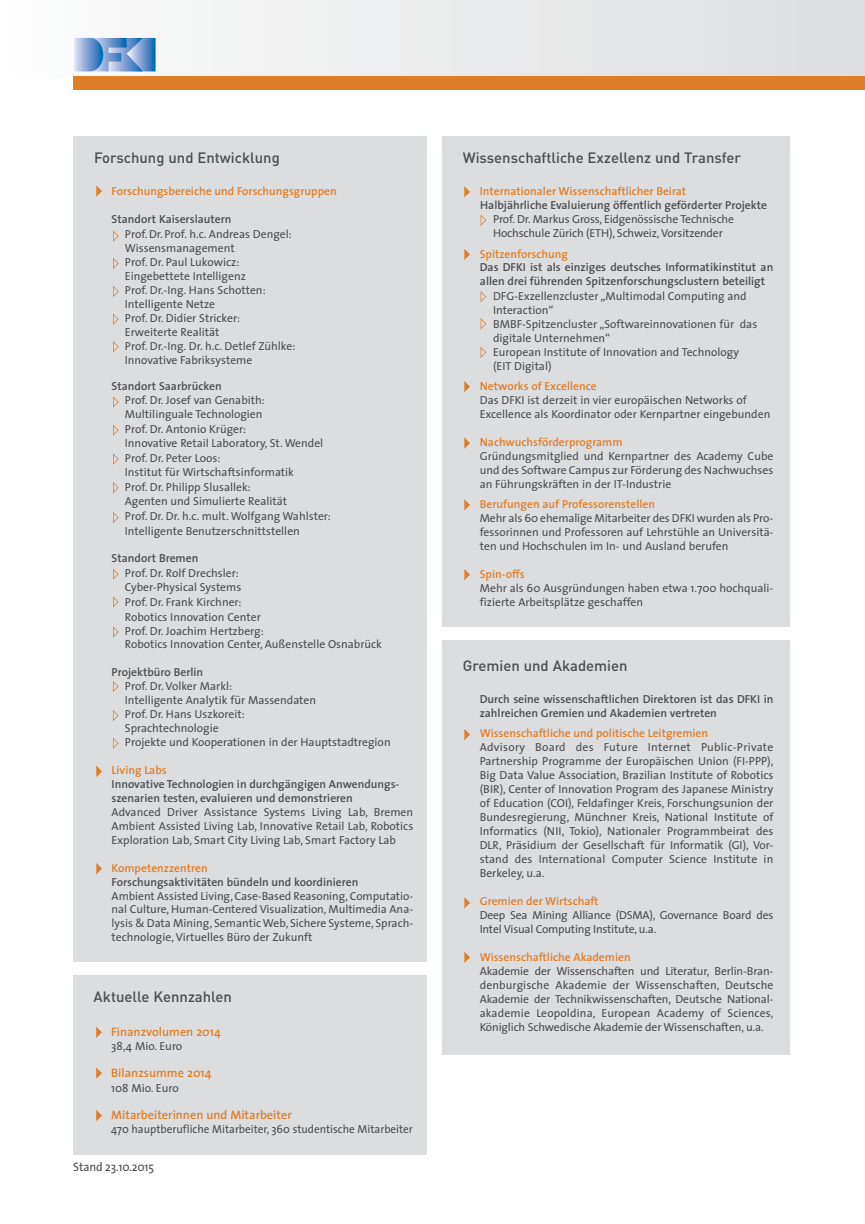
<style>
.page{position:relative;width:865px;height:1224px;background:#fff}
.page>*{position:absolute;margin:0;border:0;box-sizing:border-box;transform-origin:0 0}
.t1{font:500 14.88px "DIN";color:#4c4c4e}
.t2{font:600 12.42px "The Sans";color:#e07e27}
.t3{font:12.42px "The Sans";letter-spacing:-.01em;color:#4c4c4e;scale:.96 1}
.t4{font:11.55px/14px "The Sans";color:#4c4c4e}
.t5{font:600 11.55px/14px "The Sans";color:#4c4c4e}
.t6{font:600 11.55px "The Sans";color:#e07e27}
.t7{font:11.55px/14px "The Sans";letter-spacing:-.02em;color:#4c4c4e}
.t8{font:11.55px "The Sans";color:#4c4c4e;scale:.96 1}
</style>
<div class="page">
<div style="left:0;top:0;width:864px;height:78px;background:linear-gradient(to right,#fcfcfd,#dcdddf)"></div>
<div style="left:73px;top:136px;width:353px;height:825px;background:#dcddde"></div>
<svg style="left:96px;top:185px;width:6px;height:12px"></svg>
<div style="left:441px;top:136px;width:348px;height:490px;background:#dcddde"></div>
<svg style="left:464px;top:186px;width:5px;height:11px"></svg>
<svg style="left:464px;top:381px;width:6px;height:11px"></svg>
<svg style="left:464px;top:499px;width:6px;height:11px"></svg>
<svg style="left:464px;top:569px;width:6px;height:11px"></svg>
<svg style="left:464px;top:249px;width:5px;height:11px"></svg>
<svg style="left:113px;top:230px;width:6px;height:12px"></svg>
<svg style="left:113px;top:258px;width:6px;height:11px"></svg>
<svg style="left:113px;top:286px;width:6px;height:11px"></svg>
<svg style="left:113px;top:313px;width:6px;height:12px"></svg>
<svg style="left:113px;top:341px;width:6px;height:11px"></svg>
<svg style="left:113px;top:396px;width:6px;height:12px"></svg>
<svg style="left:113px;top:424px;width:6px;height:12px"></svg>
<svg style="left:113px;top:453px;width:6px;height:12px"></svg>
<svg style="left:113px;top:482px;width:6px;height:11px"></svg>
<svg style="left:113px;top:512px;width:6px;height:11px"></svg>
<svg style="left:113px;top:568px;width:6px;height:12px"></svg>
<div style="left:74px;top:76px;width:790px;height:14px;background:#e07e27"></div>
<div style="left:73px;top:975px;width:353px;height:179px;background:#dcddde"></div>
<svg style="left:96px;top:1026px;width:6px;height:12px"></svg>
<svg style="left:96px;top:1067px;width:6px;height:12px"></svg>
<svg style="left:113px;top:596px;width:6px;height:11px"></svg>
<svg style="left:113px;top:626px;width:6px;height:11px"></svg>
<svg style="left:96px;top:766px;width:6px;height:11px"></svg>
<svg style="left:96px;top:1110px;width:6px;height:11px"></svg>
<svg style="left:480px;top:215px;width:6px;height:11px"></svg>
<svg style="left:480px;top:291px;width:6px;height:11px"></svg>
<svg style="left:480px;top:318px;width:6px;height:11px"></svg>
<svg style="left:480px;top:347px;width:6px;height:11px"></svg>
<svg style="left:464px;top:437px;width:6px;height:12px"></svg>
<div style="left:441px;top:640px;width:348px;height:415px;background:#dcddde"></div>
<svg style="left:464px;top:729px;width:6px;height:11px"></svg>
<svg style="left:464px;top:897px;width:6px;height:11px"></svg>
<svg style="left:464px;top:951px;width:6px;height:12px"></svg>
<svg style="left:96px;top:863px;width:6px;height:11px"></svg>
<svg style="left:113px;top:710px;width:5px;height:11px"></svg>
<svg style="left:113px;top:681px;width:5px;height:11px"></svg>
<svg style="left:113px;top:737px;width:5px;height:12px"></svg>
<svg style="left:143px;top:38px;width:6px;height:33px"></svg>
<svg style="left:149px;top:38px;width:6px;height:33px"></svg>
<svg style="left:74px;top:38px;width:69px;height:33px"></svg>
<p class="t1" style="left:94px;top:152px;width:187px">Forschung und Entwicklung</p>
<p class="t6" style="left:111px;top:187px;width:226px">Forschungsbereiche und Forschungsgruppen</p>
<p class="t5" style="left:111px;top:213px;width:121px">Standort Kaiserslautern</p>
<p class="t4" style="left:125px;top:229px;width:172px">Prof. Dr. Prof. h.c. Andreas Dengel:<br>Wissensmanagement<br>Prof. Dr. Paul Lukowicz:<br>Eingebettete Intelligenz<br>Prof. Dr.-Ing. Hans Schotten:<br>Intelligente Netze<br>Prof. Dr. Didier Stricker:<br>Erweiterte Realität<br>Prof. Dr.-Ing. Dr. h.c. Detlef Zühlke:<br>Innovative Fabriksysteme</p>
<p class="t5" style="left:111px;top:381px;width:112px">Standort Saarbrücken</p>
<p class="t4" style="left:125px;top:394px;width:207px;line-height:14.5px">Prof. Dr. Josef van Genabith:<br>Multilinguale Technologien<br>Prof. Dr. Antonio Krüger:<br>Innovative Retail Laboratory, St. Wendel Prof. Dr. Peter Loos:<br>Institut für Wirtschaftsinformatik<br>Prof. Dr. Philipp Slusallek:<br>Agenten und Simulierte Realität<br>Prof. Dr. Dr. h.c. mult. Wolfgang Wahlster:<br>Intelligente Benutzerschnittstellen</p>
<p class="t5" style="left:111px;top:553px;width:88px">Standort Bremen</p>
<p class="t4" style="left:125px;top:567px;width:258px">Prof. Dr. Rolf Drechsler:<br>Cyber-Physical Systems<br>Prof. Dr. Frank Kirchner:<br>Robotics Innovation Center<br>Prof. Dr. Joachim Hertzberg:<br>Robotics Innovation Center, Außenstelle Osnabrück</p>
<p class="t5" style="left:111px;top:666px;width:93px">Projektbüro Berlin</p>
<p class="t4" style="left:125px;top:680px;width:267px">Prof. Dr. Volker Markl:<br>Intelligente Analytik für Massendaten<br>Prof. Dr. Hans Uszkoreit:<br>Sprachtechnologie<br>Projekte und Kooperationen in der Hauptstadtregion</p>
<p class="t6" style="left:111px;top:765px;width:57px">Living Labs</p>
<p class="t5" style="left:111px;top:778px;width:289px">Innovative Technologien in durchgängigen Anwendungs&shy;szenarien testen, evaluieren und demonstrieren</p>
<p class="t4" style="left:111px;top:806px;width:303px;text-align:justify">Advanced Driver Assistance Systems Living Lab, Bremen Ambient Assisted Living Lab, Innovative Retail Lab, Robotics Exploration Lab, Smart City Living Lab, Smart Factory Lab</p>
<p class="t6" style="left:111px;top:863px;width:98px">Kompetenzzentren</p>
<p class="t5" style="left:111px;top:876px;width:248px">Forschungsaktivitäten bündeln und koordinieren</p>
<p class="t4" style="left:111px;top:890px;width:303px;text-align:justify">Ambient Assisted Living, Case-Based Reasoning, Computatio - nal Culture, Human-Centered Visualization, Multimedia Ana - lysis &amp; Data Mining, Semantic Web, Sichere Systeme, Sprach&shy;technologie, Virtuelles Büro der Zukunft</p>
<p class="t1" style="left:94px;top:991px;width:140px">Aktuelle Kennzahlen</p>
<p class="t2" style="left:111px;top:1026px;width:111px">Finanzvolumen 2014</p>
<p class="t4" style="left:111px;top:1040px;width:73px">38,4 Mio. Euro</p>
<p class="t2" style="left:111px;top:1068px;width:102px">Bilanzsumme 2014</p>
<p class="t4" style="left:111px;top:1082px;width:69px">108 Mio. Euro</p>
<p class="t2" style="left:111px;top:1109px;width:182px">Mitarbeiterinnen und Mitarbeiter</p>
<p class="t8" style="left:111px;top:1125px;width:315px">470 hauptberufliche Mitarbeiter, 360 studentische Mitarbeiter</p>
<p class="t3" style="left:73px;top:1162px;width:85px">Stand 23.10.2015</p>
<p class="t1" style="left:462px;top:152px;width:279px">Wissenschaftliche Exzellenz und Transfer</p>
<p class="t6" style="left:479px;top:187px;width:208px">Internationaler Wissenschaftlicher Beirat</p>
<p class="t5" style="left:480px;top:199px;width:288px">Halbjährliche Evaluierung öffentlich geförderter Projekte</p>
<p class="t4" style="left:493px;top:213px;width:242px">Prof. Dr. Markus Gross, Eidgenössische Technische<br>Hochschule Zürich (ETH), Schweiz, Vorsitzender</p>
<p class="t6" style="left:479px;top:249px;width:90px">Spitzenforschung</p>
<p class="t5" style="left:479px;top:262px;width:295px">Das DFKI ist als einziges deutsches Informatikinstitut an allen drei führenden Spitzenforschungsclustern beteiligt</p>
<p class="t4" style="left:493px;top:290px;width:265px">DFG-Exzellenzcluster „Multimodal Computing and Interaction“<br>BMBF-Spitzencluster „Softwareinnovationen für das digitale Unternehmen“<br>European Institute of Innovation and Technology (EIT Digital)</p>
<p class="t6" style="left:479px;top:382px;width:118px">Networks of Excellence</p>
<p class="t4" style="left:479px;top:394px;width:292px">Das DFKI ist derzeit in vier europäischen Networks of<br>Excellence als Koordinator oder Kernpartner eingebunden</p>
<p class="t6" style="left:479px;top:437px;width:144px">Nachwuchsförderprogramm</p>
<p class="t4" style="left:479px;top:450px;width:295px;text-align:justify">Gründungsmitglied und Kernpartner des Academy Cube und des Software Campus zur Förderung des Nachwuchses an Führungskräften in der IT-Industrie</p>
<p class="t6" style="left:479px;top:500px;width:177px">Berufungen auf Professorenstellen</p>
<p class="t4" style="left:479px;top:512px;width:295px;text-align:justify">Mehr als 60 ehemalige Mitarbeiter des DFKI wurden als Pro - fessorinnen und Professoren auf Lehrstühle an Universitä - ten und Hochschulen im In- und Ausland berufen</p>
<p class="t6" style="left:479px;top:569px;width:46px">Spin-offs</p>
<p class="t4" style="left:479px;top:582px;width:295px">Mehr als 60 Ausgründungen haben etwa 1.700 hochquali&shy;fizierte Arbeitsplätze geschaffen</p>
<p class="t1" style="left:462px;top:660px;width:166px">Gremien und Akademien</p>
<p class="t5" style="left:479px;top:693px;width:295px">Durch seine wissenschaftlichen Direktoren ist das DFKI in zahlreichen Gremien und Akademien vertreten</p>
<p class="t6" style="left:479px;top:729px;width:230px">Wissenschaftliche und politische Leitgremien</p>
<p class="t4" style="left:479px;top:742px;width:295px;text-align:justify">Advisory Board des Future Internet Public-Private Partnership Programme der Europäischen Union (FI-PPP), Big Data Value Association, Brazilian Institute of Robotics (BIR), Center of Innovation Program des Japanese Ministry of Education (COI), Feldafinger Kreis, Forschungsunion der Bundesregierung, Münchner Kreis, National Institute of Informatics (NII, Tokio), Nationaler Programmbeirat des DLR, Präsidium der Gesellschaft für Informatik (GI), Vor&shy;stand des International Computer Science Institute in Berkeley, u.a.</p>
<p class="t6" style="left:479px;top:897px;width:120px">Gremien der Wirtschaft</p>
<p class="t7" style="left:479px;top:909px;width:295px">Deep Sea Mining Alliance (DSMA), Governance Board des<br>Intel Visual Computing Institute, u.a.</p>
<p class="t6" style="left:479px;top:952px;width:152px">Wissenschaftliche Akademien</p>
<p class="t4" style="left:479px;top:965px;width:295px;text-align:justify">Akademie der Wissenschaften und Literatur, Berlin-Bran&shy;denburgische Akademie der Wissenschaften, Deutsche Akademie der Technikwissenschaften, Deutsche National&shy;akademie Leopoldina, European Academy of Sciences, Königlich Schwedische Akademie der Wissenschaften, u.a.</p>
</div>
